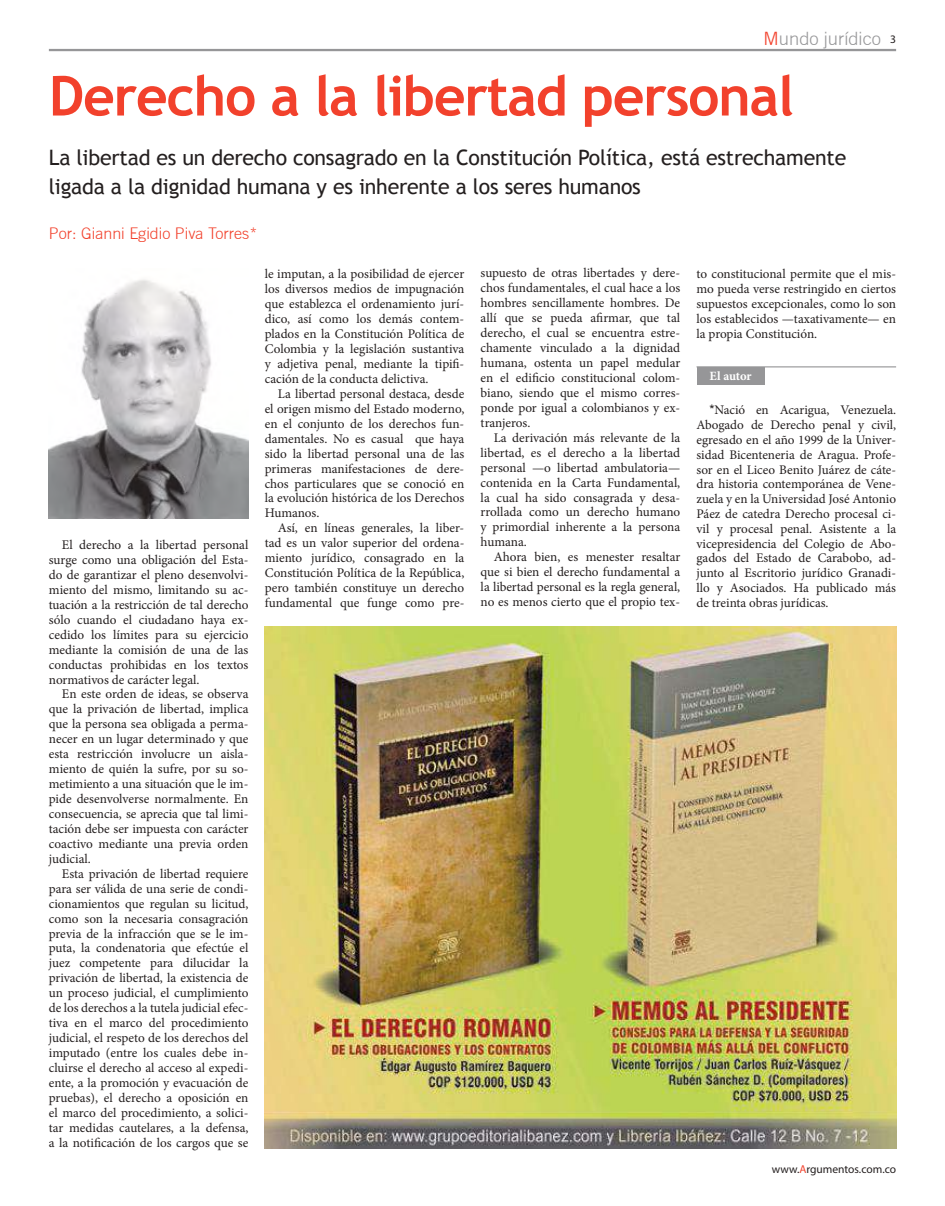
<style>
.page{position:relative;width:945px;height:1206px;background:#fff}
.page>*{position:absolute;margin:0;border:0;box-sizing:border-box;transform-origin:0 0}
.t1{font:700 55.12px "Trebuchet MS";letter-spacing:-.02em;color:#f2412c}
.t2{font:21.38px/29.9px "Trebuchet MS";letter-spacing:-.01em;color:#241f1f}
.t3{font:300 18.45px "Trade Gothic";color:#969698}
.t4{font:300 16.2px "Trade Gothic";color:#f2412c}
.t5{font:13.28px/14.8px "Minion Pro";color:#241f1f;text-align:justify}
.t6{font:13.05px/14.8px "Minion Pro";letter-spacing:-.005em;color:#241f1f;text-align:justify}
.t7{font:700 12.6px "Minion Pro";letter-spacing:-.01em;color:#fff}
.t8{font:11.47px "Myriad Pro";color:#241f1f}
.s1{color:#f2412c}
.s2{font-family:"Myriad Pro";font-weight:400;font-size:11.47px;color:#241f1f}
.s3{font-family:"Arial"}
</style>
<div class="page">
<hr style="left:49px;top:49px;width:847px;height:2px;background:#969698">
<img style="left:49px;top:279px;width:199px;height:240px">
<img style="left:265px;top:626px;width:631px;height:523px">
<div style="left:697px;top:367px;width:67px;height:17px;background:#969698"></div>
<hr style="left:697px;top:366px;width:199px;height:1px;background:#969698">
<h3 class="t3" style="left:764px;top:31px;width:134px"><span class="s1">M</span>undo jurídico <span class="s2">3</span></h3>
<h1 class="t1" style="left:49px;top:74px;width:747px">Derecho a la libertad personal</h1>
<h2 class="t2" style="left:49px;top:143px;width:799px">La libertad es un derecho consagrado en la Constitución Política, está estrechamente ligada a la dignidad humana y es inherente a los seres humanos</h2>
<p class="t4" style="left:49px;top:227px;width:210px">Por: Gianni Egidio Piva Torres*</p>
<p class="t5" style="left:49px;top:538px;width:201px;text-indent:13px">El derecho a la libertad personal surge como una obligación del Esta&shy;do de garantizar el pleno desenvolvi&shy;miento del mismo, limitando su ac&shy;tuación a la restricción de tal derecho sólo cuando el ciudadano haya ex&shy;cedido los límites para su ejercicio mediante la comisión de una de las conductas prohibidas en los textos normativos de carácter legal.</p>
<p class="t5" style="left:49px;top:687px;width:201px;text-indent:13px">En este orden de ideas, se observa que la privación de libertad, implica que la persona sea obligada a perma&shy;necer en un lugar determinado y que esta restricción involucre un aisla&shy;miento de quién la sufre, por su so&shy;metimiento a una situación que le im&shy;pide desenvolverse normalmente. En consecuencia, se aprecia que tal limi&shy;tación debe ser impuesta con carácter coactivo mediante una previa orden judicial.</p>
<p class="t5" style="left:49px;top:866px;width:201px;text-indent:13px">Esta privación de libertad requiere para ser válida de una serie de condi&shy;cionamientos que regulan su licitud, como son la necesaria consagración previa de la infracción que se le im&shy;puta, la condenatoria que efectúe el juez competente para dilucidar la privación de libertad, la existencia de un proceso judicial, el cumplimiento de los derechos a la tutela judicial efec&shy;tiva en el marco del procedimiento judicial, el respeto de los derechos del imputado (entre los cuales debe in&shy;cluirse el derecho al acceso al expedi&shy;ente, a la promoción y evacuación de pruebas), el derecho a oposición en el marco del procedimiento, a solici&shy;tar medidas cautelares, a la defensa, a la notificación de los cargos que se</p>
<p class="t5" style="left:265px;top:267px;width:201px">le imputan, a la posibilidad de ejercer los diversos medios de impugnación que establezca el ordenamiento jurí&shy;dico, así como los demás contem&shy;plados en la Constitución Política de Colombia y la legislación sustantiva y adjetiva penal, mediante la tipifi&shy;cación de la conducta delictiva.</p>
<p class="t5" style="left:265px;top:387px;width:201px;text-indent:13px">La libertad personal destaca, desde el origen mismo del Estado moderno, en el conjunto de los derechos fun&shy;damentales. No es casual que haya sido la libertad personal una de las primeras manifestaciones de dere&shy;chos particulares que se conoció en la evolución histórica de los Derechos Humanos.</p>
<p class="t5" style="left:265px;top:521px;width:201px;text-indent:13px">Así, en líneas generales, la liber&shy;tad es un valor superior del ordena&shy;miento jurídico, consagrado en la Constitución Política de la República, pero también constituye un derecho fundamental que funge como pre-</p>
<p class="t5" style="left:481px;top:266px;width:201px">supuesto de otras libertades y dere&shy;chos fundamentales, el cual hace a los hombres sencillamente hombres. De allí que se pueda afirmar, que tal derecho, el cual se encuentra estre&shy;chamente vinculado a la dignidad humana, ostenta un papel medular en el edificio constitucional colom&shy;biano, siendo que el mismo corres&shy;ponde por igual a colombianos y ex&shy;tranjeros.</p>
<p class="t5" style="left:481px;top:431px;width:201px;text-indent:13px">La derivación más relevante de la libertad, es el derecho a la libertad personal —o libertad ambulatoria— contenida en la Carta Fundamental, la cual ha sido consagrada y desa&shy;rrollada como un derecho humano y primordial inherente a la persona humana.</p>
<p class="t5" style="left:481px;top:550px;width:201px;text-indent:13px">Ahora bien, es menester resaltar que si bien el derecho fundamental a la libertad personal es la regla general, no es menos cierto que el propio tex-</p>
<p class="t5" style="left:697px;top:267px;width:201px">to constitucional permite que el mis&shy;mo pueda verse restringido en ciertos supuestos excepcionales, como lo son los establecidos —taxativamente— en la propia Constitución.</p>
<p class="t7" style="left:710px;top:371px;width:44px">El autor</p>
<p class="t6" style="left:697px;top:403px;width:201px;text-indent:13px"><span class="s3">*</span>Nació en Acarigua, Venezuela.<br>Abogado de Derecho penal y civil, egresado en el año 1999 de la Univer&shy;sidad Bicenteneria de Aragua. Profe&shy;sor en el Liceo Benito Juárez de cáte&shy;dra historia contemporánea de Vene&shy;zuela y en la Universidad José Antonio Páez de catedra Derecho procesal ci&shy;vil y procesal penal. Asistente a la vicepresidencia del Colegio de Abo&shy;gados del Estado de Carabobo, ad&shy;junto al Escritorio jurídico Granadi&shy;llo y Asociados. Ha publicado más de treinta obras jurídicas.</p>
<p class="t8" style="left:772px;top:1164px;width:126px">www.<span class="s1">A</span>rgumentos.com.co</p>
</div>
